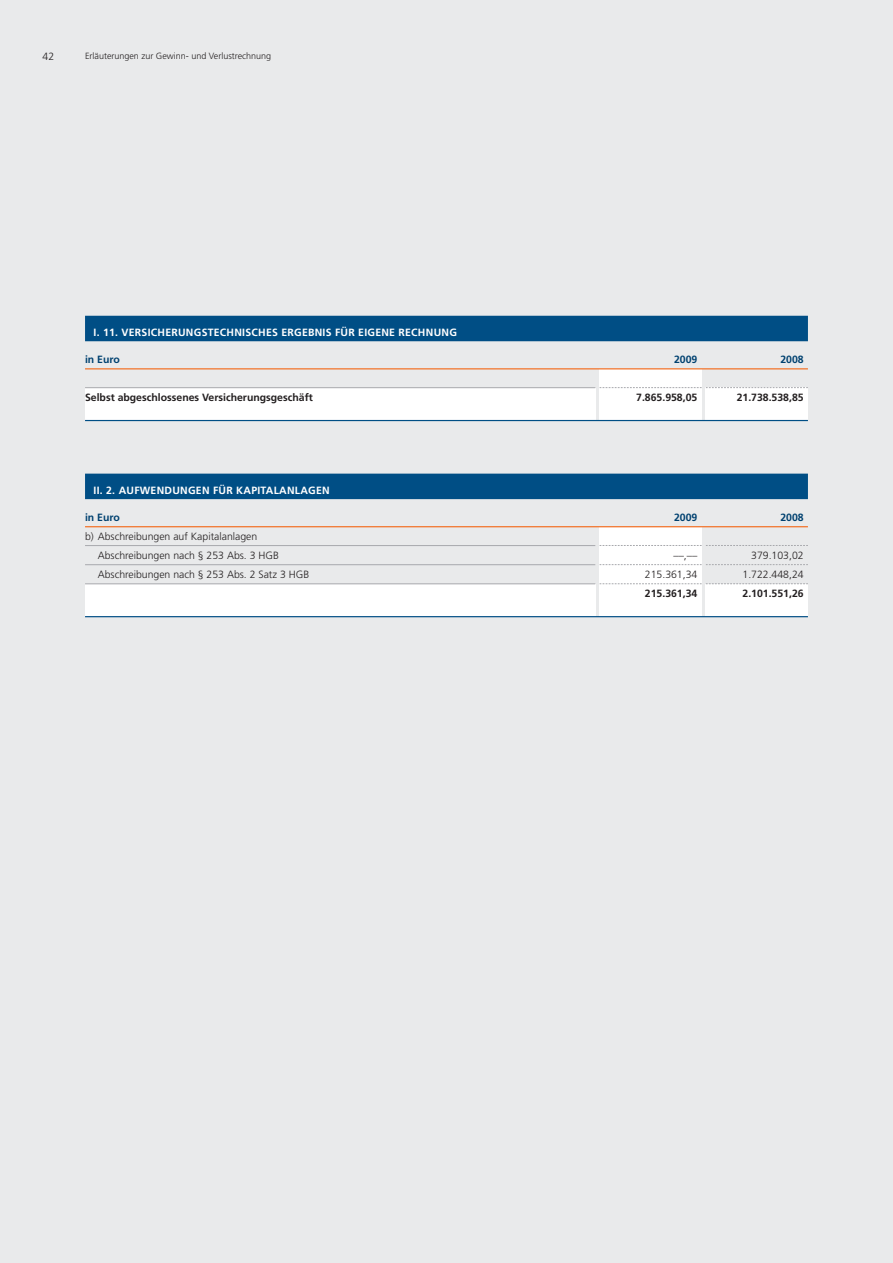
<style>
.page{position:relative;width:893px;height:1263px;background:#e9eaeb}
.page>*{position:absolute;margin:0;border:0;box-sizing:border-box;transform-origin:0 0}
.t1{font:300 10.5px/19.2px "Frutiger LT";color:#231f20}
.t2{font:700 10.5px "Frutiger LT";color:#231f20}
.t3{font:700 10.5px "Frutiger LT";letter-spacing:.025em;color:#fff}
.t4{font:700 10.5px "Frutiger LT";color:#004170}
.t5{font:300 9px "Frutiger LT";color:#231f20}
</style>
<div class="page">
<div style="left:85px;top:388px;width:510px;height:32px;background:#fff"></div>
<div style="left:706px;top:388px;width:102px;height:32px;background:#fff"></div>
<div style="left:600px;top:369px;width:102px;height:51px;background:#fff"></div>
<svg style="left:600px;top:387px;width:208px;height:1px"></svg>
<div style="left:85px;top:584px;width:510px;height:32px;background:#fff"></div>
<div style="left:706px;top:584px;width:102px;height:32px;background:#fff"></div>
<div style="left:600px;top:527px;width:102px;height:90px;background:#fff"></div>
<svg style="left:600px;top:583px;width:208px;height:1px"></svg>
<svg style="left:600px;top:564px;width:208px;height:1px"></svg>
<svg style="left:600px;top:545px;width:208px;height:1px"></svg>
<div style="left:85px;top:316px;width:723px;height:25px;background:#004e85"></div>
<hr style="left:85px;top:368px;width:723px;height:1px;background:#f36e21">
<hr style="left:85px;top:387px;width:510px;height:1px;background:#a8a9ad">
<hr style="left:85px;top:420px;width:723px;height:1px;background:#004e85">
<div style="left:85px;top:474px;width:723px;height:25px;background:#004e85"></div>
<hr style="left:85px;top:526px;width:723px;height:1px;background:#f36e21">
<hr style="left:85px;top:545px;width:510px;height:1px;background:#a8a9ad">
<hr style="left:85px;top:564px;width:510px;height:1px;background:#a8a9ad">
<hr style="left:85px;top:583px;width:510px;height:1px;background:#a8a9ad">
<hr style="left:85px;top:616px;width:723px;height:1px;background:#004e85">
<p class="t1" style="left:43px;top:48px;width:13px">42</p>
<p class="t5" style="left:85px;top:53px;width:188px">Erläuterungen zur Gewinn- und Verlustrechnung</p>
<p class="t3" style="left:94px;top:328px;width:365px">I. 11. VERSICHERUNGSTECHNISCHES ERGEBNIS FÜR EIGENE RECHNUNG</p>
<p class="t4" style="left:85px;top:355px;width:36px">in Euro</p>
<p class="t4" style="left:674px;top:355px;width:25px">2009</p>
<p class="t4" style="left:780px;top:355px;width:25px">2008</p>
<p class="t2" style="left:85px;top:393px;width:229px">Selbst abgeschlossenes Versicherungsgeschäft</p>
<p class="t2" style="left:636px;top:393px;width:63px">7.865.958,05</p>
<p class="t2" style="left:737px;top:393px;width:69px">21.738.538,85</p>
<p class="t3" style="left:94px;top:486px;width:238px">II. 2. AUFWENDUNGEN FÜR KAPITALANLAGEN</p>
<p class="t4" style="left:85px;top:513px;width:36px">in Euro</p>
<p class="t4" style="left:674px;top:513px;width:25px">2009</p>
<p class="t4" style="left:780px;top:513px;width:25px">2008</p>
<p class="t1" style="left:98px;top:527px;width:183px;text-indent:-13px">b) Abschreibungen auf Kapitalanlagen<br>Abschreibungen nach § 253 Abs. 3 HGB</p>
<p class="t1" style="left:673px;top:547px;width:25px">––,––</p>
<p class="t1" style="left:751px;top:547px;width:54px">379.103,02</p>
<p class="t1" style="left:98px;top:566px;width:213px">Abschreibungen nach § 253 Abs. 2 Satz 3 HGB</p>
<p class="t1" style="left:645px;top:566px;width:54px">215.361,34</p>
<p class="t1" style="left:742px;top:566px;width:63px">1.722.448,24</p>
<p class="t2" style="left:645px;top:589px;width:54px">215.361,34</p>
<p class="t2" style="left:742px;top:589px;width:63px">2.101.551,26</p>
</div>
